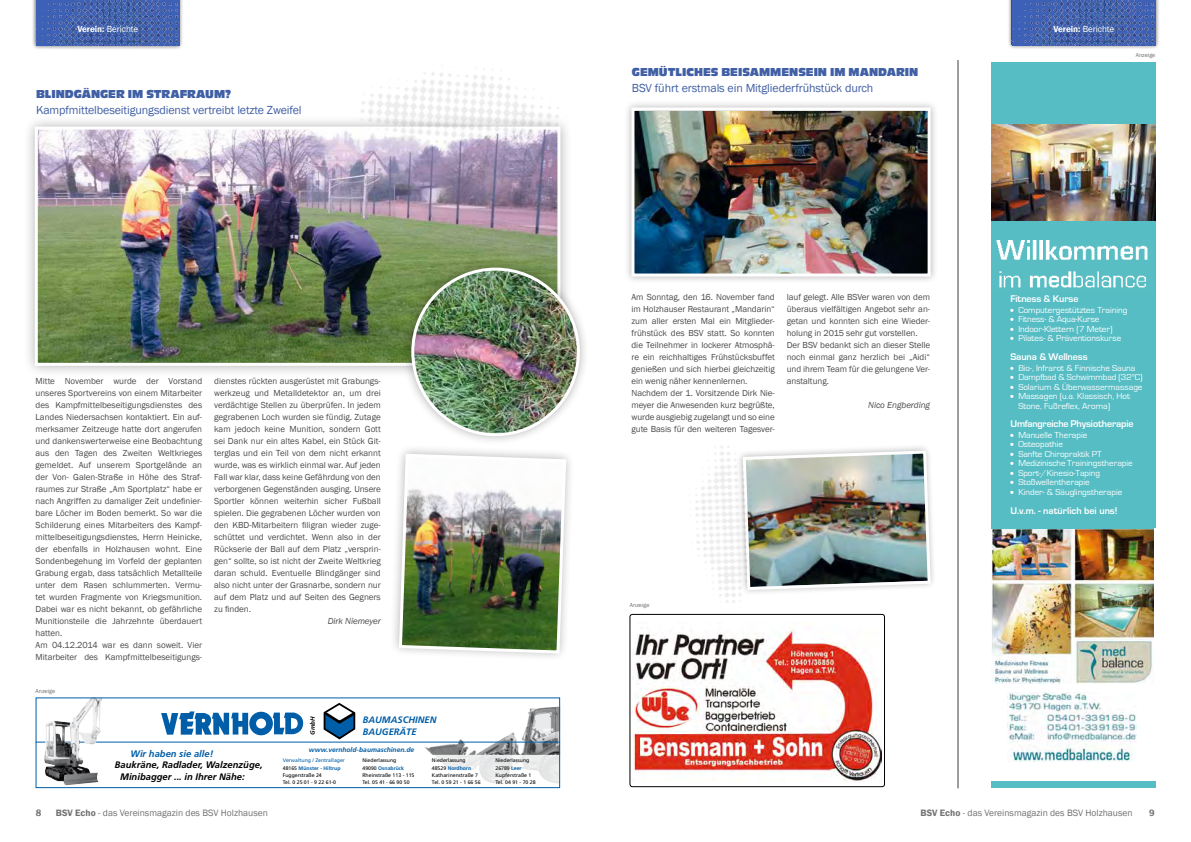
<style>
.page{position:relative;width:1191px;height:842px;background:#fff}
.page>*{position:absolute;margin:0;border:0;box-sizing:border-box;transform-origin:0 0}
.t1{font:12px "Franklin Gothic";letter-spacing:-.01em;color:#405fa5}
.t2{font:12px "Antique Olive T Compact";color:#405fa5}
.t3{font:700 10px "Eurostile";letter-spacing:-.01em;color:#fff}
.t4{font:9.5px "Franklin Gothic";color:#707172}
.t5{font:600 9.5px "Franklin Gothic";color:#707172}
.t6{font:italic 700 9.4px/11.3px "Frutiger";color:#000}
.t7{font:italic 700 9.4px "Frutiger";color:#005ea8}
.t8{font:italic 700 9.3px "Frutiger";color:#005ea8}
.t9{font:9px/12px "Franklin Gothic";color:#4b4b4d}
.t10{font:9px/9.5px "Eurostile";color:#fff}
.t11{font:9px "Franklin Gothic";color:#fff}
.t12{font:italic 9px "Franklin Gothic";letter-spacing:-.005em;color:#4b4b4d}
.t13{font:italic 700 6.7px "Frutiger";color:#005ea8}
.t14{font:italic 700 6.3px "Frutiger";color:#000}
.t15{font:6px "Franklin Gothic";color:#707172}
.t16{font:5.2px/7.2px "Frutiger";color:#000}
.s1{font-weight:600}
.s2{color:#005ea8}
.s3{font-weight:700;color:#005ea8}
.s4{font-size:11px}
</style>
<div class="page">
<div style="left:31px;top:0;width:153px;height:50px;background:#000;opacity:.35"></div>
<img style="left:36px;top:0;width:143px;height:46px">
<div style="left:1007px;top:0;width:153px;height:50px;background:#000;opacity:.35"></div>
<img style="left:1012px;top:0;width:143px;height:46px">
<img style="left:422px;top:706px;width:136px;height:49px">
<img style="left:478px;top:755px;width:27px;height:28px">
<img style="left:505px;top:755px;width:28px;height:25px">
<img style="left:533px;top:755px;width:25px;height:28px">
<hr style="left:36px;top:742px;width:524px;height:1px;background:#005ea8">
<svg style="left:324px;top:703px;width:31px;height:36px"></svg>
<svg style="left:161px;top:711px;width:143px;height:24px"></svg>
<img style="left:44px;top:699px;width:58px;height:86px">
<div style="left:36px;top:697px;width:524px;height:91px;border:1px solid #005ea8"></div>
<div style="left:991px;top:63px;width:164px;height:465px;background:#56bdc4"></div>
<img style="left:996px;top:240px;width:152px;height:48px">
<img style="left:991px;top:528px;width:162px;height:155px">
<img style="left:1007px;top:692px;width:129px;height:70px">
<img style="left:991px;top:125px;width:164px;height:96px">
<div style="left:991px;top:781px;width:164px;height:7px;background:#56bdc4"></div>
<div style="left:23px;top:115px;width:549px;height:263px;background:#000;opacity:.3"></div>
<img style="left:39px;top:131px;width:517px;height:231px">
<div style="left:35px;top:127px;width:525px;height:239px;border:3px solid #fff"></div>
<svg style="left:394px;top:449px;width:176px;height:208px"></svg>
<img style="left:397px;top:452px;width:171px;height:203px">
<img style="left:787px;top:447px;width:146px;height:145px">
<div style="left:623px;top:100px;width:315px;height:184px;background:#000;opacity:.3"></div>
<img style="left:635px;top:112px;width:291px;height:160px">
<div style="left:631px;top:108px;width:299px;height:168px;border:3px solid #fff"></div>
<img style="left:632px;top:627px;width:250px;height:154px">
<div style="left:629px;top:614px;width:255px;height:173px;border:1px solid #000;border-radius:3px"></div>
<hr style="left:957px;top:60px;width:1px;height:728px;background:#3e3d40">
<div style="left:401px;top:258px;width:189px;height:188px;background:#000;opacity:.3"></div>
<img style="left:413px;top:269px;width:165px;height:166px;border-radius:81px">
<img style="left:650px;top:446px;width:137px;height:170px">
<img style="left:336px;top:66px;width:236px;height:126px">
<p class="t11" style="left:77px;top:23px;width:62px"><span class="s1">Verein:</span> Berichte</p>
<p class="t11" style="left:1053px;top:23px;width:62px"><span class="s1">Verein:</span> Berichte</p>
<p class="t11" style="left:1051px;top:26px;width:67px"><span class="s1">INTERN:</span> Berichte</p>
<h1 class="t2" style="left:36px;top:87px;width:197px">BLINDGÄNGER IM STRAFRAUM?</h1>
<h1 class="t1" style="left:36px;top:103px;width:267px">Kampfmittelbeseitigungsdienst vertreibt letzte Zweifel</h1>
<h1 class="t2" style="left:632px;top:65px;width:288px">GEMÜTLICHES BEISAMMENSEIN IM MANDARIN</h1>
<h1 class="t1" style="left:632px;top:81px;width:243px">BSV führt erstmals ein Mitgliederfrühstück durch</h1>
<p class="t15" style="left:1135px;top:51px;width:21px">Anzeige</p>
<p class="t9" style="left:36px;top:375px;width:168px">Mitte November wurde der Vorstand unseres Sportvereins von einem Mitarbeiter des Kampfmittelbeseitigungsdienstes des Landes Niedersachsen kontaktiert. Ein auf&shy;merksamer Zeitzeuge hatte dort angerufen und dankenswerterweise eine Beobachtung aus den Tagen des Zweiten Weltkrieges gemeldet. Auf unserem Sportgelände an der Von- Galen-Straße in Höhe des Straf&shy;raumes zur Straße „Am Sportplatz“ habe er nach Angriffen zu damaliger Zeit undefinier&shy;bare Löcher im Boden bemerkt. So war die Schilderung eines Mitarbeiters des Kampf&shy;mittelbeseitigungsdienstes, Herrn Heinicke, der ebenfalls in Holzhausen wohnt. Eine Sondenbegehung im Vorfeld der geplanten Grabung ergab, dass tatsächlich Metallteile unter dem Rasen schlummerten. Vermu&shy;tet wurden Fragmente von Kriegsmunition.<br>Dabei war es nicht bekannt, ob gefährliche Munitionsteile die Jahrzehnte überdauert hatten.<br>Am 04.12.2014 war es dann soweit. Vier Mitarbeiter des Kampfmittelbeseitigungs-</p>
<p class="t9" style="left:214px;top:375px;width:168px;text-align:justify">dienstes rückten ausgerüstet mit Grabungs&shy;werkzeug und Metalldetektor an, um drei verdächtige Stellen zu überprüfen. In jedem gegrabenen Loch wurden sie fündig. Zutage kam jedoch keine Munition, sondern Gott sei Dank nur ein altes Kabel, ein Stück Git&shy;terglas und ein Teil von dem nicht erkannt wurde, was es wirklich einmal war. Auf jeden Fall war klar, dass keine Gefährdung von den verborgenen Gegenständen ausging. Unsere Sportler können weiterhin sicher Fußball spielen. Die gegrabenen Löcher wurden von den KBD-Mitarbeitern filigran wieder zuge&shy;schüttet und verdichtet. Wenn also in der Rückserie der Ball auf dem Platz „versprin&shy;gen“ sollte, so ist nicht der Zweite Weltkrieg daran schuld. Eventuelle Blindgänger sind also nicht unter der Grasnarbe, sondern nur auf dem Platz und auf Seiten des Gegners zu finden.</p>
<p class="t12" style="left:328px;top:615px;width:54px">Dirk Niemeyer</p>
<p class="t15" style="left:36px;top:687px;width:21px">Anzeige</p>
<p class="t14" style="left:309px;top:735px;width:20px;rotate:-90deg">GmbH</p>
<p class="t8" style="left:363px;top:726px;width:55px">BAUGERÄTE</p>
<p class="t8" style="left:363px;top:715px;width:75px">BAUMASCHINEN</p>
<p class="t13" style="left:309px;top:745px;width:107px">www.vernhold-baumaschinen.de</p>
<p class="t7" style="left:131px;top:748px;width:84px">Wir haben sie alle!</p>
<p class="t6" style="left:120px;top:759px;width:144px;text-indent:-5px">Baukräne, Radlader, Walzenzüge,<br>Minibagger ... in Ihrer Nähe:</p>
<p class="t16" style="left:283px;top:757px;width:64px"><span class="s2">Verwaltung / Zentrallager<br></span>48165 <span class="s3">Münster - Hiltrup<br></span>Fuggerstraße 24<br>Tel. 0 25 01 - 9 22 61-0</p>
<p class="t16" style="left:362px;top:757px;width:53px">Niederlassung<br>49090 <span class="s3">Osnabrück<br></span>Rheinstraße 113 - 115<br>Tel. 05 41 - 66 90 50</p>
<p class="t16" style="left:432px;top:757px;width:50px">Niederlassung<br>48529 <span class="s3">Nordhorn<br></span>Katharinenstraße 7<br>Tel. 0 59 21 - 1 66 56</p>
<p class="t16" style="left:495px;top:757px;width:42px">Niederlassung<br>26789 <span class="s3">Leer<br></span>Kupferstraße 1<br>Tel. 04 91 - 70 28</p>
<p class="t9" style="left:631px;top:291px;width:145px">Am Sonntag, den 16. November fand im Holzhauser Restaurant „Mandarin“ zum aller ersten Mal ein Mitglieder&shy;frühstück des BSV statt. So konnten die Teilnehmer in lockerer Atmosphä&shy;re ein reichhaltiges Frühstücksbuffet genießen und sich hierbei gleichzeitig ein wenig näher kennenlernen.<br>Nachdem der 1. Vorsitzende Dirk Nie&shy;meyer die Anwesenden kurz begrüßte, wurde ausgiebig zugelangt und so eine gute Basis für den weiteren Tagesver-</p>
<p class="t9" style="left:787px;top:291px;width:145px">lauf gelegt. Alle BSVer waren von dem überaus vielfältigen Angebot sehr an&shy;getan und konnten sich eine Wieder&shy;holung in 2015 sehr gut vorstellen.<br>Der BSV bedankt sich an dieser Stelle noch einmal ganz herzlich bei „Aidi“ und ihrem Team für die gelungene Ver&shy;anstaltung.</p>
<p class="t12" style="left:868px;top:399px;width:63px">Nico Engberding</p>
<p class="t15" style="left:630px;top:602px;width:21px">Anzeige</p>
<p class="t3" style="left:1010px;top:294px;width:69px">Fitness &amp; Kurse</p>
<p class="t10" style="left:1010px;top:305px;width:118px"><span class="s4">•</span> Computergestütztes Training</p>
<p class="t10" style="left:1010px;top:315px;width:90px"><span class="s4">•</span> Fitness- &amp; Aqua-Kurse</p>
<p class="t10" style="left:1010px;top:324px;width:104px"><span class="s4">•</span> Indoor-Klettern (7 Meter)</p>
<p class="t10" style="left:1010px;top:334px;width:112px"><span class="s4">•</span> Pilates- &amp; Präventionskurse</p>
<p class="t3" style="left:1010px;top:351px;width:79px">Sauna &amp; Wellness</p>
<p class="t10" style="left:1010px;top:363px;width:127px"><span class="s4">•</span> Bio-, Infrarot &amp; Finnische Sauna</p>
<p class="t10" style="left:1010px;top:373px;width:134px"><span class="s4">•</span> Dampfbad &amp; Schwimmbad (32°C)</p>
<p class="t10" style="left:1010px;top:382px;width:133px"><span class="s4">•</span> Solarium &amp; Überwassermassage</p>
<p class="t10" style="left:1018px;top:392px;width:113px;text-indent:-8px"><span class="s4">•</span> Massagen (u.a. Klassisch, Hot<br>Stone, Fußreflex, Aroma)</p>
<p class="t3" style="left:1010px;top:419px;width:125px">Umfangreiche Physiotherapie</p>
<p class="t10" style="left:1010px;top:430px;width:78px"><span class="s4">•</span> Manuelle Therapie</p>
<p class="t10" style="left:1010px;top:440px;width:54px"><span class="s4">•</span> Osteopathie</p>
<p class="t10" style="left:1010px;top:449px;width:93px"><span class="s4">•</span> Sanfte Chiropraktik PT</p>
<p class="t10" style="left:1010px;top:459px;width:124px"><span class="s4">•</span> Medizinische Trainingstherapie</p>
<p class="t10" style="left:1010px;top:468px;width:91px"><span class="s4">•</span> Sport-/Kinesio-Taping</p>
<p class="t10" style="left:1010px;top:478px;width:81px"><span class="s4">•</span> Stoßwellentherapie</p>
<p class="t10" style="left:1010px;top:487px;width:113px"><span class="s4">•</span> Kinder- &amp; Säuglingstherapie</p>
<p class="t3" style="left:1010px;top:505px;width:109px">U.v.m. - natürlich bei uns!</p>
<p class="t5" style="left:36px;top:807px;width:7px">8</p>
<p class="t4" style="left:56px;top:807px;width:213px"><span class="s1">BSV Echo</span> - das Vereinsmagazin des BSV Holzhausen</p>
<p class="t4" style="left:920px;top:807px;width:213px"><span class="s1">BSV Echo</span> - das Vereinsmagazin des BSV Holzhausen</p>
<p class="t5" style="left:1149px;top:807px;width:7px">9</p>
</div>
